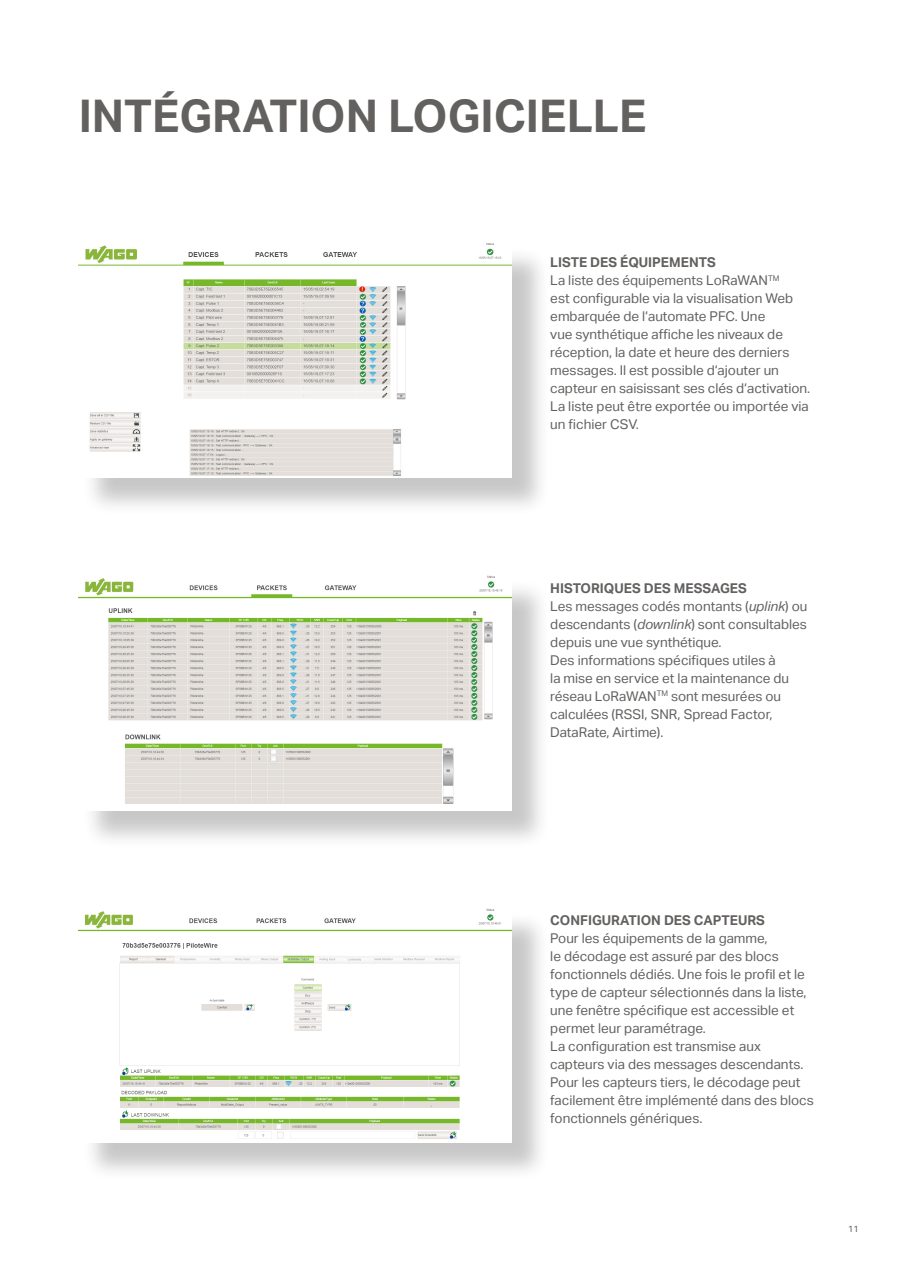
<style>
.page{position:relative;width:910px;height:1280px;background:#fff}
.page>*{position:absolute;margin:0;border:0;box-sizing:border-box;transform-origin:0 0}
.Headline_large{font:700 45px "Aktiv Grotesk";color:#63615f}
.Body_Copy{font:13.5px/18px "Aktiv Grotesk";color:#63615f}
.Body_Copy-2{font:700 13.5px "Aktiv Grotesk";color:#63615f}
.t1{font:9px "Aktiv Grotesk";color:#63615f}
.s1{font-style:italic}
</style>
<div class="page">
<div style="left:83px;top:579px;width:467px;height:271px;background:#231f20;opacity:.25"></div>
<img style="left:78px;top:575px;width:433px;height:236px">
<div style="left:83px;top:246px;width:467px;height:270px;background:#231f20;opacity:.25"></div>
<img style="left:78px;top:243px;width:433px;height:235px">
<div style="left:83px;top:912px;width:466px;height:269px;background:#231f20;opacity:.25"></div>
<img style="left:78px;top:908px;width:433px;height:235px">
<p class="Headline_large" style="left:79px;top:91px;width:569px">INTÉGRATION LOGICIELLE</p>
<p class="Body_Copy-2" style="left:550px;top:255px;width:167px">LISTE DES ÉQUIPEMENTS</p>
<p class="Body_Copy" style="left:550px;top:272px;width:261px">La liste des équipements LoRaWAN<sup>TM<br></sup>est configurable via la visualisation Web embarquée de l‘automate PFC. Une<br>vue synthétique affiche les niveaux de réception, la date et heure des derniers messages. Il est possible d‘ajouter un capteur en saisissant ses clés d‘activation.<br>La liste peut être exportée ou importée via un fichier CSV.</p>
<p class="Body_Copy-2" style="left:550px;top:580px;width:198px">HISTORIQUES DES MESSAGES</p>
<p class="Body_Copy" style="left:550px;top:597px;width:259px;text-align:justify">Les messages codés montants (<span class="s1">uplink</span>) ou descendants (<span class="s1">downlink</span>) sont consultables depuis une vue synthétique.</p>
<p class="Body_Copy" style="left:550px;top:651px;width:240px">Des informations spécifiques utiles à la mise en service et la maintenance du réseau LoRaWAN<sup>TM</sup> sont mesurées ou calculées (RSSI, SNR, Spread Factor, DataRate, Airtime).</p>
<p class="Body_Copy-2" style="left:550px;top:913px;width:216px">CONFIGURATION DES CAPTEURS</p>
<p class="Body_Copy" style="left:550px;top:930px;width:258px">Pour les équipements de la gamme,<br>le décodage est assuré par des blocs fonctionnels dédiés. Une fois le profil et le type de capteur sélectionnés dans la liste, une fenêtre spécifique est accessible et permet leur paramétrage.</p>
<p class="Body_Copy" style="left:550px;top:1038px;width:265px">La configuration est transmise aux capteurs via des messages descendants.<br>Pour les capteurs tiers, le décodage peut facilement être implémenté dans des blocs fonctionnels génériques.</p>
<p class="t1" style="left:848px;top:1224px;width:12px">11</p>
</div>
